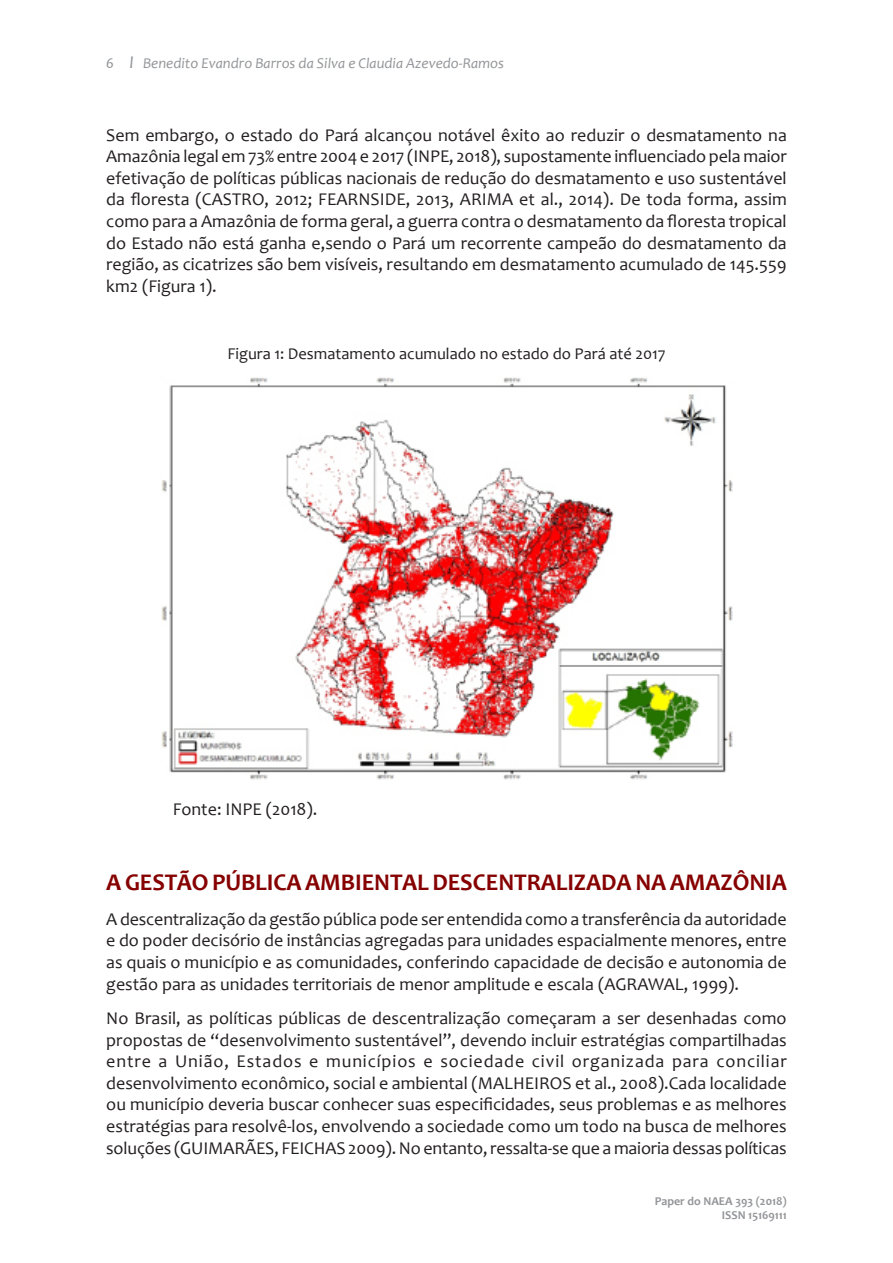
<style>
.page{position:relative;width:893px;height:1263px;background:#fff}
.page>*{position:absolute;margin:0;border:0;box-sizing:border-box;transform-origin:0 0}
.topico{font:700 24px "Candara";letter-spacing:-.005em;color:#860101}
.paragrafo{font:18px/21.6px "Candara";letter-spacing:-.01em;color:#231f20;text-align:justify}
.topico-2{font:18px/21.6px "Candara";color:#231f20;text-align:justify}
.topico-3{font:16.5px "Candara";color:#231f20}
.t1{font:italic 15px "Candara";color:#939598}
.t2{font:700 12px/14.4px "Candara";color:#939598;text-align:right}
.s1{font-size:18px}
</style>
<div class="page">
<img style="left:162px;top:377px;width:571px;height:403px">
<p class="t1" style="left:106px;top:54px;width:399px">6 <span class="s1">I</span> Benedito Evandro Barros da Silva e Claudia Azevedo-Ramos</p>
<p class="topico-2" style="left:106px;top:124px;width:682px">Sem embargo, o estado do Pará alcançou notável êxito ao reduzir o desmatamento na Amazônia legal em 73% entre 2004 e 2017 (INPE, 2018), supostamente influenciado pela maior efetivação de políticas públicas nacionais de redução do desmatamento e uso sustentável da floresta (CASTRO, 2012; FEARNSIDE, 2013, ARIMA et al., 2014). De toda forma, assim como para a Amazônia de forma geral, a guerra contra o desmatamento da floresta tropical do Estado não está ganha e,sendo o Pará um recorrente campeão do desmatamento da região, as cicatrizes são bem visíveis, resultando em desmatamento acumulado de 145.559 km2 (Figura 1).</p>
<p class="topico-3" style="left:227px;top:343px;width:440px">Figura 1: Desmatamento acumulado no estado do Pará até 2017</p>
<p class="topico-2" style="left:173px;top:798px;width:146px">Fonte: INPE (2018).</p>
<p class="topico" style="left:106px;top:867px;width:682px">A GESTÃO PÚBLICA AMBIENTAL DESCENTRALIZADA NA AMAZÔNIA</p>
<p class="paragrafo" style="left:106px;top:908px;width:682px">A descentralização da gestão pública pode ser entendida como a transferência da autoridade e do poder decisório de instâncias agregadas para unidades espacialmente menores, entre as quais o município e as comunidades, conferindo capacidade de decisão e autonomia de gestão para as unidades territoriais de menor amplitude e escala (AGRAWAL, 1999).</p>
<p class="paragrafo" style="left:106px;top:1007px;width:682px">No Brasil, as políticas públicas de descentralização começaram a ser desenhadas como propostas de “desenvolvimento sustentável”, devendo incluir estratégias compartilhadas entre a União, Estados e municípios e sociedade civil organizada para conciliar desenvolvimento econômico, social e ambiental (MALHEIROS et al., 2008).Cada localidade ou município deveria buscar conhecer suas especificidades, seus problemas e as melhores estratégias para resolvê-los, envolvendo a sociedade como um todo na busca de melhores soluções (GUIMARÃES, FEICHAS 2009). No entanto, ressalta-se que a maioria dessas políticas</p>
<p class="t2" style="left:655px;top:1193px;width:133px">Paper do NAEA 393 (2018)<br>ISSN 15169111</p>
</div>
